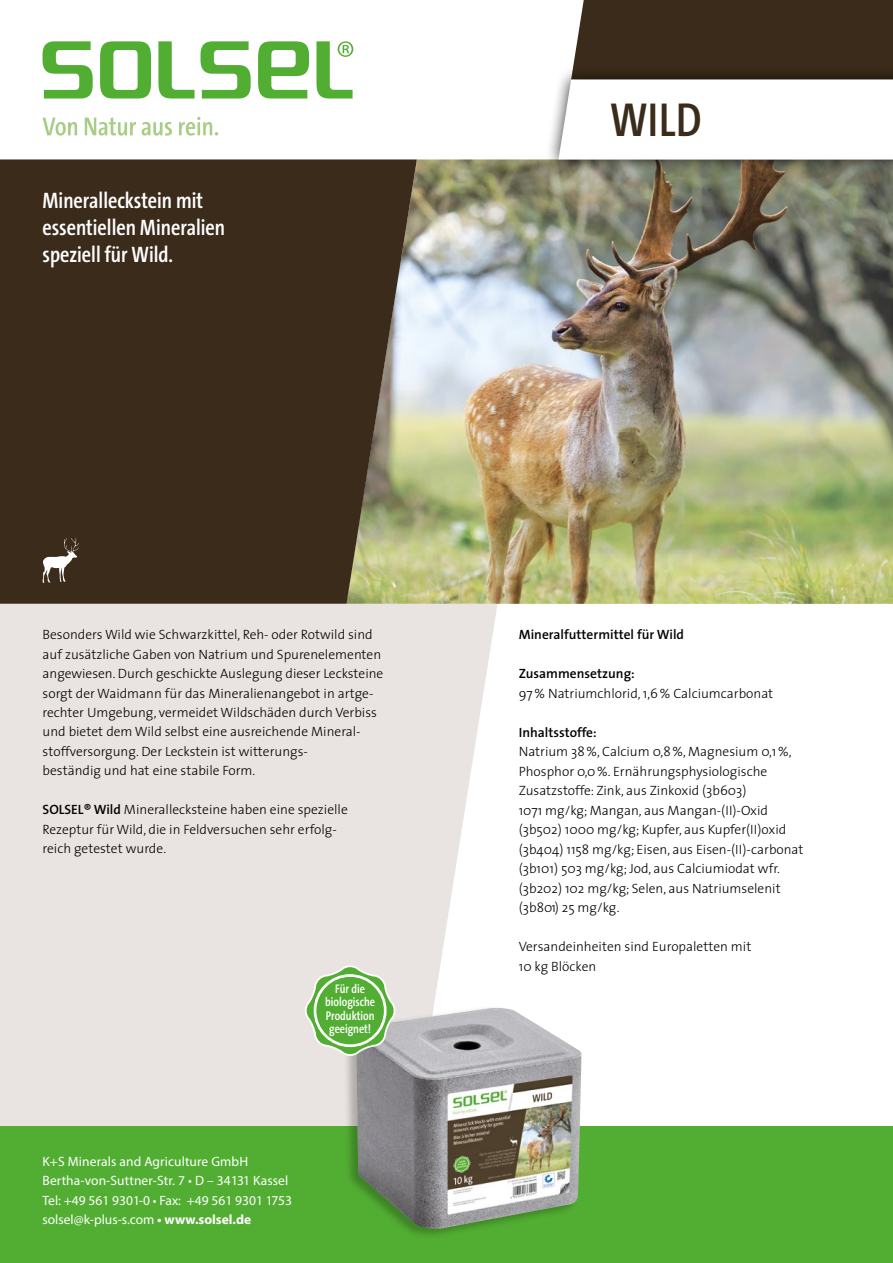
<style>
.page{position:relative;width:893px;height:1263px;background:#fff}
.page>*{position:absolute;margin:0;border:0;box-sizing:border-box;transform-origin:0 0}
.t1{font:600 48px "The Sans Cd LF6";color:#3b2b1a}
.t2{font:600 22.5px/27px "The Sans Cd LF6";color:#fff}
.t3{font:300 13.5px/19.5px "The Sans";color:#000}
.t4{font:13.5px/19.5px "Myriad Pro";letter-spacing:.01em;color:#fff}
.t5{font:600 13.5px "The Sans";color:#000}
.t6{font:600 12.6px/13.5px "The Sans Cd LF6";color:#fff;text-align:center}
.s1{font-weight:600}
.s2{font-weight:700}
</style>
<div class="page">
<img style="left:417px;top:159px;width:476px;height:445px">
<svg style="left:0;top:159px;width:417px;height:445px;background:#453724"></svg>
<div style="left:0;top:604px;width:497px;height:523px;background:#e9e4e1"></div>
<svg style="left:42px;top:538px;width:37px;height:45px"></svg>
<div style="left:545px;top:65px;width:348px;height:109px;background:#000;opacity:.75"></div>
<svg style="left:558px;top:0;width:335px;height:159px"></svg>
<svg style="left:43px;top:118px;width:34px;height:18px"></svg>
<svg style="left:85px;top:117px;width:51px;height:19px"></svg>
<svg style="left:142px;top:122px;width:30px;height:14px"></svg>
<svg style="left:179px;top:117px;width:39px;height:19px"></svg>
<svg style="left:43px;top:41px;width:50px;height:58px"></svg>
<svg style="left:100px;top:41px;width:51px;height:58px"></svg>
<svg style="left:158px;top:41px;width:36px;height:58px"></svg>
<svg style="left:200px;top:41px;width:51px;height:58px"></svg>
<svg style="left:258px;top:41px;width:51px;height:58px"></svg>
<svg style="left:316px;top:41px;width:37px;height:58px"></svg>
<div style="left:0;top:1127px;width:893px;height:136px;background:#52ae32"></div>
<div style="left:343px;top:1005px;width:240px;height:235px;background:#000;opacity:.25"></div>
<img style="left:353px;top:1008px;width:230px;height:222px">
<svg style="left:302px;top:963px;width:96px;height:95px;background:#96c583"></svg>
<h2 class="t2" style="left:43px;top:188px;width:184px">Mineralleckstein mit essentiellen Mineralien speziell für Wild.</h2>
<h1 class="t1" style="left:610px;top:96px;width:93px">WILD</h1>
<p class="t3" style="left:43px;top:624px;width:342px">Besonders Wild wie Schwarzkittel, Reh- oder Rotwild sind auf zusätzliche Gaben von Natrium und Spurenelementen angewiesen. Durch geschickte Auslegung dieser Lecksteine sorgt der Waidmann für das Mineralienangebot in artge&shy;rechter Umgebung, vermeidet Wildschäden durch Verbiss und bietet dem Wild selbst eine ausreichende Mineral&shy;stoffversorgung. Der Leckstein ist witterungs-<br>beständig und hat eine stabile Form.</p>
<p class="t3" style="left:43px;top:800px;width:307px"><span class="s1">SOLSEL® Wild</span> Minerallecksteine haben eine spezielle<br>Rezeptur für Wild, die in Feldversuchen sehr erfolg&shy;reich getestet wurde.</p>
<p class="t6" style="left:325px;top:982px;width:51px">Für die biologische<br>Produktion geeignet!</p>
<p class="t4" style="left:43px;top:1151px;width:251px">K+S Minerals and Agriculture GmbH Bertha-von-Suttner-Str. 7 • D – 34131 Kassel Tel: +49 561 9301-0 • Fax: +49 561 9301 1753 solsel@k-plus-s.com <span class="s2">• www.solsel.de</span></p>
<p class="t5" style="left:519px;top:623px;width:167px">Mineralfuttermittel für Wild</p>
<p class="t5" style="left:519px;top:662px;width:117px">Zusammensetzung:</p>
<p class="t3" style="left:519px;top:683px;width:256px">97 % Natriumchlorid, 1,6 % Calciumcarbonat</p>
<p class="t5" style="left:519px;top:721px;width:79px">Inhaltsstoffe:</p>
<p class="t3" style="left:519px;top:741px;width:286px">Natrium 38 %, Calcium 0,8 %, Magnesium 0,1 %, Phosphor 0,0 %. Ernährungsphysiologische Zusatzstoffe: Zink, aus Zinkoxid (3b603)<br>1071 mg/kg; Mangan, aus Mangan-(II)-Oxid (3b502) 1000 mg/kg; Kupfer, aus Kupfer(II)oxid (3b404) 1158 mg/kg; Eisen, aus Eisen-(II)-carbonat (3b101) 503 mg/kg; Jod, aus Calciumiodat wfr. (3b202) 102 mg/kg; Selen, aus Natriumselenit (3b801) 25 mg/kg.</p>
<p class="t3" style="left:519px;top:936px;width:234px">Versandeinheiten sind Europaletten mit<br>10 kg Blöcken</p>
</div>
